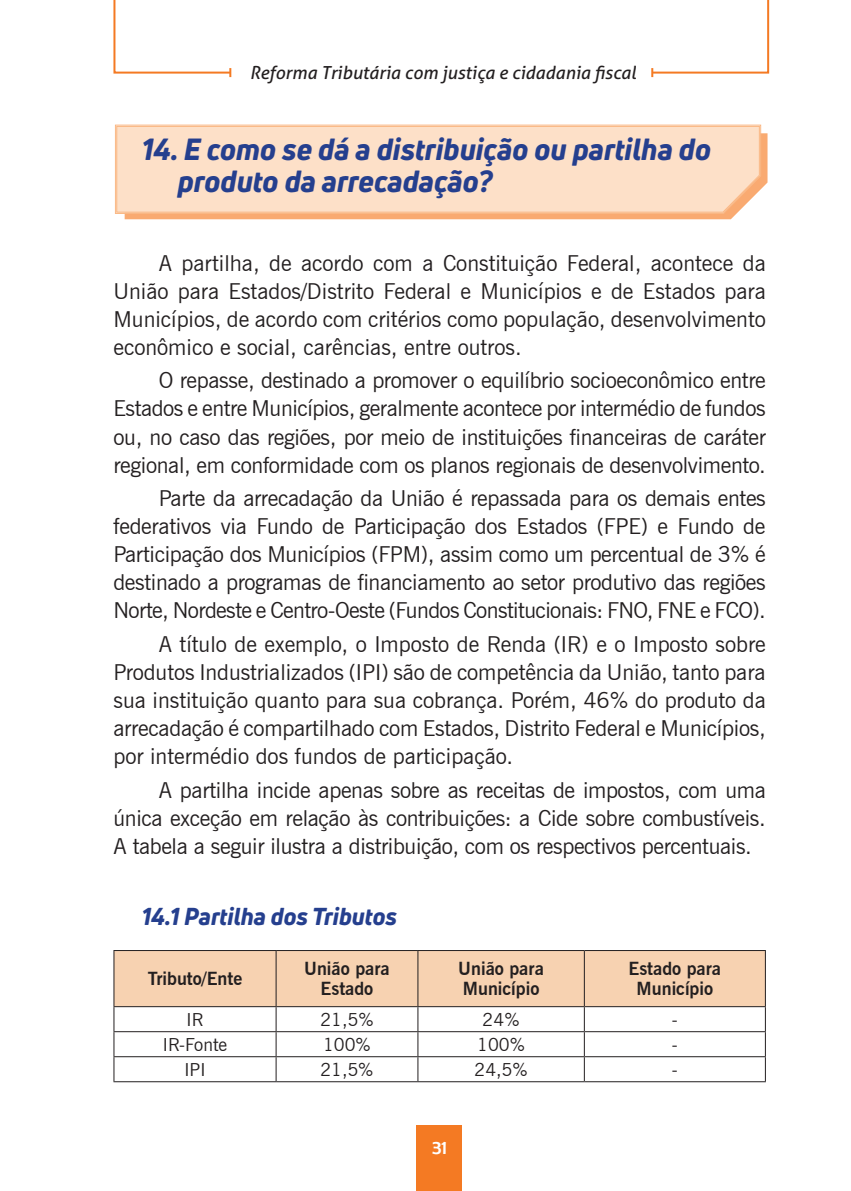
<style>
.page{position:relative;width:851px;height:1191px;background:#fff}
.page>*{position:absolute;margin:0;border:0;box-sizing:border-box;transform-origin:0 0}
.t1{font:italic 800 30px/32px "Uni Neue";color:#253f8e}
.t2{font:italic 800 24px "Uni Neue";color:#253f8e}
.t3{font:22px/28px "News Gothic BT";letter-spacing:-.015em;color:#231f20;text-align:justify}
.t4{font:20px "Berlin Sans FB";color:#fff}
.t5{font:700 18px/20px "News Gothic BT";color:#231f20;text-align:center}
.t6{font:italic 18px "Aller";color:#231f20}
.t7{font:18px "News Gothic BT";color:#231f20}
</style>
<div class="page">
<div style="left:416px;top:1125px;width:45px;height:66px;background:#f47a23"></div>
<svg style="left:113px;top:0;width:119px;height:77px"></svg>
<svg style="left:651px;top:0;width:119px;height:77px"></svg>
<svg style="left:125px;top:133px;width:642px;height:86px;background:#f9b17d"></svg>
<svg style="left:115px;top:124px;width:646px;height:90px;background:#facca9"></svg>
<div style="left:116px;top:126px;width:643px;height:87px;background:#fde0c8"></div>
<hr style="left:113px;top:1081px;width:163px;height:1px;background:#231f20">
<hr style="left:276px;top:1081px;width:142px;height:1px;background:#231f20">
<hr style="left:418px;top:1081px;width:166px;height:1px;background:#231f20">
<hr style="left:584px;top:1081px;width:181px;height:1px;background:#231f20">
<svg style="left:113px;top:950px;width:652px;height:131px"></svg>
<p class="t6" style="left:250px;top:62px;width:387px">Reforma Tributária com justiça e cidadania fiscal</p>
<h1 class="t1" style="left:178px;top:133px;width:535px;text-indent:-36px">14. E como se dá a distribuição ou partilha do produto da arrecadação?</h1>
<p class="t3" style="left:113px;top:249px;width:653px;text-indent:45px">A partilha, de acordo com a Constituição Federal, acontece da União para Estados/Distrito Federal e Municípios e de Estados para Municípios, de acordo com critérios como população, desenvolvimento econômico e social, carências, entre outros.</p>
<p class="t3" style="left:113px;top:366px;width:653px;text-indent:45px">O repasse, destinado a promover o equilíbrio socioeconômico entre Estados e entre Municípios, geralmente acontece por intermédio de fundos ou, no caso das regiões, por meio de instituições financeiras de caráter regional, em conformidade com os planos regionais de desenvolvimento.</p>
<p class="t3" style="left:113px;top:484px;width:653px;text-indent:45px">Parte da arrecadação da União é repassada para os demais entes federativos via Fundo de Participação dos Estados (FPE) e Fundo de Participação dos Municípios (FPM), assim como um percentual de 3% é destinado a programas de financiamento ao setor produtivo das regiões Norte, Nordeste e Centro-Oeste (Fundos Constitucionais: FNO, FNE e FCO).</p>
<p class="t3" style="left:113px;top:630px;width:653px;text-indent:45px">A título de exemplo, o Imposto de Renda (IR) e o Imposto sobre Produtos Industrializados (IPI) são de competência da União, tanto para sua instituição quanto para sua cobrança. Porém, 46% do produto da arrecadação é compartilhado com Estados, Distrito Federal e Municípios, por intermédio dos fundos de participação.</p>
<p class="t3" style="left:113px;top:775px;width:653px;text-indent:45px">A partilha incide apenas sobre as receitas de impostos, com uma única exceção em relação às contribuições: a Cide sobre combustíveis.<br>A tabela a seguir ilustra a distribuição, com os respectivos percentuais.</p>
<p class="t2" style="left:142px;top:900px;width:257px">14.1 Partilha dos Tributos</p>
<p class="t5" style="left:148px;top:969px;width:96px">Tributo/Ente</p>
<p class="t5" style="left:304px;top:959px;width:87px">União para<br>Estado</p>
<p class="t5" style="left:458px;top:959px;width:87px;text-align:left">União para<br>Município</p>
<p class="t5" style="left:628px;top:959px;width:94px">Estado para<br>Município</p>
<p class="t7" style="left:186px;top:1008px;width:18px">IR</p>
<p class="t7" style="left:320px;top:1008px;width:55px">21,5%</p>
<p class="t7" style="left:482px;top:1008px;width:38px">24%</p>
<p class="t7" style="left:671px;top:1008px;width:7px">-</p>
<p class="t7" style="left:163px;top:1033px;width:66px">IR-Fonte</p>
<p class="t7" style="left:323px;top:1033px;width:49px">100%</p>
<p class="t7" style="left:477px;top:1033px;width:49px">100%</p>
<p class="t7" style="left:671px;top:1033px;width:7px">-</p>
<p class="t7" style="left:184px;top:1058px;width:23px">IPI</p>
<p class="t7" style="left:320px;top:1058px;width:55px">21,5%</p>
<p class="t7" style="left:474px;top:1058px;width:55px">24,5%</p>
<p class="t7" style="left:671px;top:1058px;width:7px">-</p>
<p class="t4" style="left:432px;top:1135px;width:17px">31</p>
</div>
